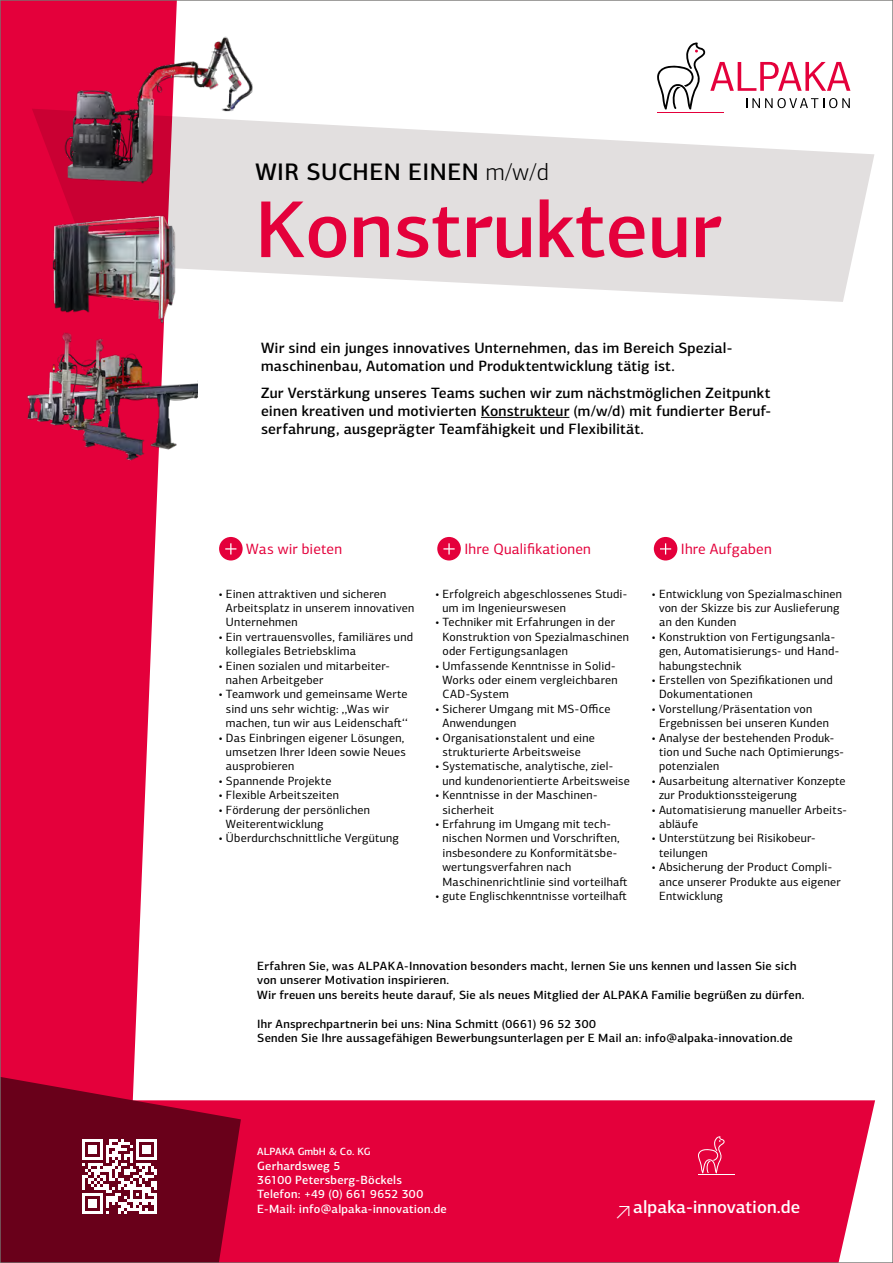
<style>
.page{position:relative;width:893px;height:1263px;background:#fff}
.page>*{position:absolute;margin:0;border:0;box-sizing:border-box;transform-origin:0 0}
.t1{font:500 81px "PF Agora Sans Pro";color:#e4003b}
.t2{font:500 24px "PF Agora Sans Pro";letter-spacing:.02em;color:#000}
.t3{font:500 18px "PF Agora Sans Pro";color:#fff}
.t4{font:500 15px/18px "PF Agora Sans Pro";letter-spacing:.01em;color:#000}
.t5{font:15px "PF Agora Sans Pro";letter-spacing:.01em;color:#e4003b}
.t6{font:12px/14.4px "PF Agora Sans Pro";letter-spacing:.02em;color:#000}
.t7{font:500 12px/14.4px "PF Agora Sans Pro";letter-spacing:.02em;color:#000}
.t8{font:500 12px/14.4px "PF Agora Sans Pro";letter-spacing:.015em;color:#fff}
.t9{font:500 10.5px "PF Agora Sans Pro";color:#fff}
.s1{font-weight:300}
.s2{font-family:"The Sans Os F";font-weight:300}
</style>
<div class="page">
<div style="left:241px;top:1100px;width:634px;height:161px;background:#e4003b"></div>
<svg style="left:2px;top:2px;width:175px;height:1070px;background:#e82658"></svg>
<svg style="left:657px;top:43px;width:193px;height:66px"></svg>
<svg style="left:32px;top:109px;width:842px;height:193px;fill:#e2dfdf"></svg>
<img style="left:57px;top:32px;width:221px;height:174px">
<svg style="left:2px;top:1072px;width:239px;height:189px;background:#83132f"></svg>
<img style="left:12px;top:320px;width:186px;height:146px">
<img style="left:43px;top:202px;width:140px;height:124px">
<hr style="left:481px;top:417px;width:88px;height:1px;background:#000">
<svg style="left:82px;top:1139px;width:75px;height:75px"></svg>
<hr style="left:698px;top:1175px;width:37px;height:1px;background:#fff">
<svg style="left:698px;top:1136px;width:27px;height:37px"></svg>
<svg style="left:218px;top:536px;width:26px;height:25px"></svg>
<div style="left:217px;top:535px;width:28px;height:27px;border:2px solid #fff;border-radius:50%"></div>
<svg style="left:225px;top:543px;width:11px;height:11px"></svg>
<svg style="left:436px;top:536px;width:26px;height:25px"></svg>
<div style="left:435px;top:535px;width:28px;height:27px;border:2px solid #fff;border-radius:50%"></div>
<svg style="left:443px;top:543px;width:12px;height:11px"></svg>
<div style="left:653px;top:536px;width:25px;height:25px;background:#e4003b;border-radius:50%"></div>
<div style="left:652px;top:535px;width:27px;height:27px;border:2px solid #fff;border-radius:50%"></div>
<svg style="left:660px;top:543px;width:11px;height:11px"></svg>
<h2 class="t2" style="left:255px;top:157px;width:295px">WIR SUCHEN EINEN <span class="s1">m/w/d</span></h2>
<h1 class="t1" style="left:255px;top:180px;width:468px">Konstrukteur</h1>
<p class="t4" style="left:261px;top:339px;width:473px">Wir sind ein junges innovatives Unternehmen, das im Bereich Spezial&shy;maschinenbau, Automation und Produktentwicklung tätig ist.</p>
<p class="t4" style="left:261px;top:384px;width:512px;text-align:justify">Zur Verstärkung unseres Teams suchen wir zum nächstmöglichen Zeitpunkt einen kreativen und motivierten Konstrukteur (m/w/d) mit fundierter Beruf&shy;serfahrung, ausgeprägter Teamfähigkeit und Flexibilität.</p>
<p class="t5" style="left:246px;top:539px;width:97px">Was wir bieten</p>
<p class="t5" style="left:464px;top:539px;width:128px">Ihre Qualifikationen</p>
<p class="t5" style="left:681px;top:539px;width:92px">Ihre Aufgaben</p>
<p class="t6" style="left:226px;top:586px;width:190px;text-indent:-7px">• Einen attraktiven und sicheren<br>Arbeitsplatz in unserem innovativen<br>Unternehmen</p>
<p class="t6" style="left:226px;top:629px;width:189px;text-indent:-7px">• Ein vertrauensvolles, familiäres und kollegiales Betriebsklima</p>
<p class="t6" style="left:226px;top:658px;width:165px;text-indent:-7px">• Einen sozialen und mitarbeiter&shy;nahen Arbeitgeber</p>
<p class="t6" style="left:226px;top:687px;width:183px;text-indent:-7px">• Teamwork und gemeinsame Werte sind uns sehr wichtig: ,,Was wir machen, tun wir aus Leidenschaft‘‘</p>
<p class="t6" style="left:226px;top:730px;width:181px;text-indent:-7px">• Das Einbringen eigener Lösungen, umsetzen Ihrer Ideen sowie Neues ausprobieren</p>
<p class="t6" style="left:219px;top:773px;width:114px">• Spannende Projekte</p>
<p class="t6" style="left:219px;top:788px;width:121px">• Flexible Arbeitszeiten</p>
<p class="t6" style="left:226px;top:802px;width:146px;text-indent:-7px">• Förderung der persönlichen<br>Weiterentwicklung</p>
<p class="t6" style="left:219px;top:831px;width:182px">• Überdurchschnittliche Vergütung</p>
<p class="t6" style="left:442px;top:586px;width:186px;text-indent:-7px">• Erfolgreich abgeschlossenes Studi&shy;um im Ingenieurswesen</p>
<p class="t6" style="left:442px;top:615px;width:188px;text-indent:-7px">• Techniker mit Erfahrungen in der<br>Konstruktion von Spezialmaschinen oder Fertigungsanlagen</p>
<p class="t6" style="left:442px;top:658px;width:177px;text-indent:-7px">• Umfassende Kenntnisse in Solid-<br>Works oder einem vergleichbaren<br>CAD-System</p>
<p class="t6" style="left:442px;top:701px;width:169px;text-indent:-7px">• Sicherer Umgang mit MS-Office<br>Anwendungen</p>
<p class="t6" style="left:435px;top:730px;width:161px;text-align:center">• Organisationstalent und eine strukturierte Arbeitsweise</p>
<p class="t6" style="left:442px;top:759px;width:189px;text-indent:-7px">• Systematische, analytische, ziel&shy;und kundenorientierte Arbeitsweise</p>
<p class="t6" style="left:442px;top:788px;width:156px;text-indent:-7px">• Kenntnisse in der Maschinen&shy;sicherheit</p>
<p class="t6" style="left:442px;top:817px;width:187px;text-indent:-7px">• Erfahrung im Umgang mit tech&shy;nischen Normen und Vorschriften, insbesondere zu Konformitätsbe&shy;wertungsverfahren nach<br>Maschinenrichtlinie sind vorteilhaft</p>
<p class="t6" style="left:435px;top:889px;width:193px">• gute Englischkenntnisse vorteilhaft</p>
<p class="t6" style="left:659px;top:586px;width:185px;text-indent:-7px">• Entwicklung von Spezialmaschinen von der Skizze bis zur Auslieferung an den Kunden</p>
<p class="t6" style="left:659px;top:629px;width:182px;text-indent:-7px">• Konstruktion von Fertigungsanla&shy;gen, Automatisierungs- und Hand&shy;habungstechnik</p>
<p class="t6" style="left:659px;top:673px;width:175px;text-indent:-7px">• Erstellen von Spezifikationen und<br>Dokumentationen</p>
<p class="t6" style="left:659px;top:701px;width:171px;text-indent:-7px">• Vorstellung/Präsentation von<br>Ergebnissen bei unseren Kunden</p>
<p class="t6" style="left:659px;top:730px;width:186px;text-indent:-7px">• Analyse der bestehenden Produk&shy;tion und Suche nach Optimierungs&shy;potenzialen</p>
<p class="t6" style="left:659px;top:773px;width:188px;text-indent:-7px">• Ausarbeitung alternativer Konzepte zur Produktionssteigerung</p>
<p class="t6" style="left:659px;top:802px;width:189px;text-indent:-7px">• Automatisierung manueller Arbeits&shy;abläufe</p>
<p class="t6" style="left:659px;top:831px;width:158px;text-indent:-7px">• Unterstützung bei Risikobeur&shy;teilungen</p>
<p class="t6" style="left:659px;top:860px;width:183px;text-indent:-7px">• Absicherung der Product Compli&shy;ance unserer Produkte aus eigener<br>Entwicklung</p>
<p class="t7" style="left:257px;top:958px;width:549px">Erfahren Sie, was ALPAKA-Innovation besonders macht, lernen Sie uns kennen und lassen Sie sich von unserer Motivation inspirieren.<br>Wir freuen uns bereits heute darauf, Sie als neues Mitglied der ALPAKA Familie begrüßen zu dürfen.</p>
<p class="t7" style="left:257px;top:1016px;width:537px">Ihr Ansprechpartnerin bei uns: Nina Schmitt (0661) 96 52 300<br>Senden Sie Ihre aussagefähigen Bewerbungsunterlagen per E Mail an: info@alpaka-innovation.de</p>
<p class="t9" style="left:257px;top:1145px;width:115px">ALPAKA GmbH &amp; Co. KG</p>
<p class="t8" style="left:257px;top:1158px;width:191px">Gerhardsweg 5<br>36100 Petersberg-Böckels<br>Telefon: +49 (0) 661 9652 300<br>E-Mail: info@alpaka-innovation.de</p>
<h3 class="t3" style="left:617px;top:1195px;width:185px"><span class="s2">↗</span>alpaka-innovation.de</h3>
</div>
